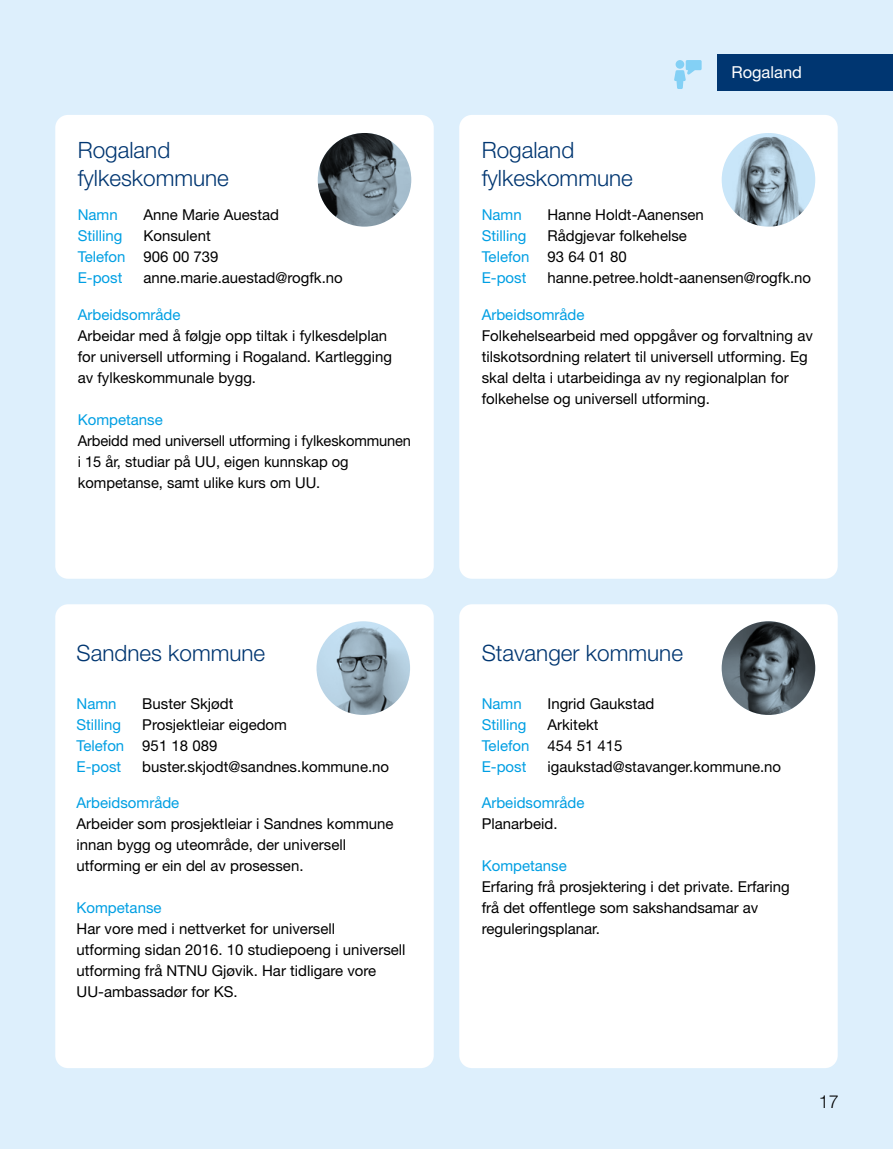
<style>
.page{position:relative;width:893px;height:1149px;background:#fff}
.page>*{position:absolute;margin:0;border:0;box-sizing:border-box;transform-origin:0 0}
.Heading{font:300 22.5px/28.5px "Helvetica Neue LT Pro";color:#003671}
.t1{font:300 18px "Helvetica Neue LT Pro";color:#000}
.Brød_boks{font:16.5px "Helvetica Neue LT Pro";color:#fff}
.Brød_boks-2{font:15px/21px "Helvetica Neue LT Pro";color:#000}
.Brød_boks-3{font:15px "Helvetica Neue LT Pro";color:#009fe3}
</style>
<div class="page">
<div style="left:0;top:0;width:893px;height:1148px;background:#ddeffc"></div>
<div style="left:717px;top:54px;width:176px;height:37px;background:#003671"></div>
<svg style="left:674px;top:60px;width:28px;height:29px"></svg>
<div style="left:459px;top:115px;width:379px;height:463px;background:#fff;border-radius:13px"></div>
<div style="left:55px;top:115px;width:379px;height:463px;background:#fff;border-radius:13px"></div>
<img style="left:318px;top:133px;width:93px;height:93px">
<img style="left:722px;top:133px;width:93px;height:93px">
<div style="left:55px;top:604px;width:379px;height:463px;background:#fff;border-radius:13px"></div>
<img style="left:316px;top:621px;width:94px;height:93px">
<div style="left:459px;top:604px;width:379px;height:463px;background:#fff;border-radius:13px"></div>
<img style="left:722px;top:621px;width:93px;height:93px">
<p class="Heading" style="left:78px;top:135px;width:153px">Rogaland fylkeskommune</p>
<p class="Brød_boks-3" style="left:78px;top:206px;width:42px">Namn</p>
<p class="Brød_boks-3" style="left:78px;top:227px;width:46px">Stilling</p>
<p class="Brød_boks-3" style="left:78px;top:248px;width:49px">Telefon</p>
<p class="Brød_boks-3" style="left:78px;top:269px;width:46px">E-post</p>
<p class="Brød_boks-2" style="left:144px;top:204px;width:137px">Anne Marie Auestad</p>
<p class="Brød_boks-2" style="left:144px;top:225px;width:69px">Konsulent</p>
<p class="Brød_boks-2" style="left:144px;top:246px;width:77px">906 00 739</p>
<p class="Brød_boks-2" style="left:144px;top:267px;width:201px">anne.marie.auestad@rogfk.no</p>
<p class="Brød_boks-3" style="left:78px;top:305px;width:104px">Arbeidsområde</p>
<p class="Brød_boks-2" style="left:78px;top:324px;width:316px">Arbeidar med å følgje opp tiltak i fylkesdelplan for universell utforming i Rogaland. Kartlegging av fylkeskommunale bygg.</p>
<p class="Brød_boks-3" style="left:78px;top:410px;width:87px">Kompetanse</p>
<p class="Brød_boks-2" style="left:78px;top:429px;width:335px">Arbeidd med universell utforming i fylkeskommunen i 15 år, studiar på UU, eigen kunnskap og kompetanse, samt ulike kurs om UU.</p>
<p class="Heading" style="left:77px;top:637px;width:190px">Sandnes kommune</p>
<p class="Brød_boks-3" style="left:77px;top:693px;width:42px">Namn</p>
<p class="Brød_boks-3" style="left:77px;top:714px;width:46px">Stilling</p>
<p class="Brød_boks-3" style="left:77px;top:735px;width:49px">Telefon</p>
<p class="Brød_boks-3" style="left:77px;top:756px;width:46px">E-post</p>
<p class="Brød_boks-2" style="left:142px;top:692px;width:93px">Buster Skjødt</p>
<p class="Brød_boks-2" style="left:142px;top:713px;width:146px">Prosjektleiar eigedom</p>
<p class="Brød_boks-2" style="left:142px;top:734px;width:77px">951 18 089</p>
<p class="Brød_boks-2" style="left:142px;top:755px;width:248px">buster.skjodt@sandnes.kommune.no</p>
<p class="Brød_boks-3" style="left:77px;top:793px;width:104px">Arbeidsområde</p>
<p class="Brød_boks-2" style="left:77px;top:812px;width:319px">Arbeider som prosjektleiar i Sandnes kommune innan bygg og uteområde, der universell utforming er ein del av prosessen.</p>
<p class="Brød_boks-3" style="left:77px;top:898px;width:87px">Kompetanse</p>
<p class="Brød_boks-2" style="left:77px;top:917px;width:330px">Har vore med i nettverket for universell<br>utforming sidan 2016. 10 studiepoeng i universell utforming frå NTNU Gjøvik. Har tidligare vore UU-ambassadør for KS.</p>
<p class="Heading" style="left:482px;top:135px;width:153px">Rogaland fylkeskommune</p>
<p class="Brød_boks" style="left:731px;top:62px;width:72px">Rogaland</p>
<p class="Brød_boks-3" style="left:482px;top:206px;width:42px">Namn</p>
<p class="Brød_boks-3" style="left:482px;top:227px;width:46px">Stilling</p>
<p class="Brød_boks-3" style="left:482px;top:248px;width:49px">Telefon</p>
<p class="Brød_boks-3" style="left:482px;top:269px;width:46px">E-post</p>
<p class="Brød_boks-2" style="left:547px;top:204px;width:158px">Hanne Holdt-Aanensen</p>
<p class="Brød_boks-2" style="left:547px;top:225px;width:141px">Rådgjevar folkehelse</p>
<p class="Brød_boks-2" style="left:547px;top:246px;width:81px">93 64 01 80</p>
<p class="Brød_boks-2" style="left:547px;top:267px;width:265px">hanne.petree.holdt-aanensen@rogfk.no</p>
<p class="Brød_boks-3" style="left:482px;top:305px;width:104px">Arbeidsområde</p>
<p class="Brød_boks-2" style="left:482px;top:324px;width:333px">Folkehelsearbeid med oppgåver og forvaltning av tilskotsordning relatert til universell utforming. Eg skal delta i utarbeidinga av ny regionalplan for folkehelse og universell utforming.</p>
<p class="Heading" style="left:482px;top:637px;width:203px">Stavanger kommune</p>
<p class="Brød_boks-3" style="left:482px;top:693px;width:42px">Namn</p>
<p class="Brød_boks-3" style="left:482px;top:714px;width:46px">Stilling</p>
<p class="Brød_boks-3" style="left:482px;top:735px;width:49px">Telefon</p>
<p class="Brød_boks-3" style="left:482px;top:756px;width:46px">E-post</p>
<p class="Brød_boks-2" style="left:547px;top:692px;width:108px">Ingrid Gaukstad</p>
<p class="Brød_boks-2" style="left:547px;top:713px;width:53px">Arkitekt</p>
<p class="Brød_boks-2" style="left:547px;top:734px;width:77px">454 51 415</p>
<p class="Brød_boks-2" style="left:547px;top:755px;width:235px">igaukstad@stavanger.kommune.no</p>
<p class="Brød_boks-3" style="left:482px;top:793px;width:104px">Arbeidsområde</p>
<p class="Brød_boks-2" style="left:482px;top:812px;width:77px">Planarbeid.</p>
<p class="Brød_boks-3" style="left:482px;top:856px;width:87px">Kompetanse</p>
<p class="Brød_boks-2" style="left:482px;top:875px;width:310px">Erfaring frå prosjektering i det private. Erfaring frå det offentlege som sakshandsamar av reguleringsplanar.</p>
<p class="t1" style="left:819px;top:1089px;width:22px">17</p>
</div>
